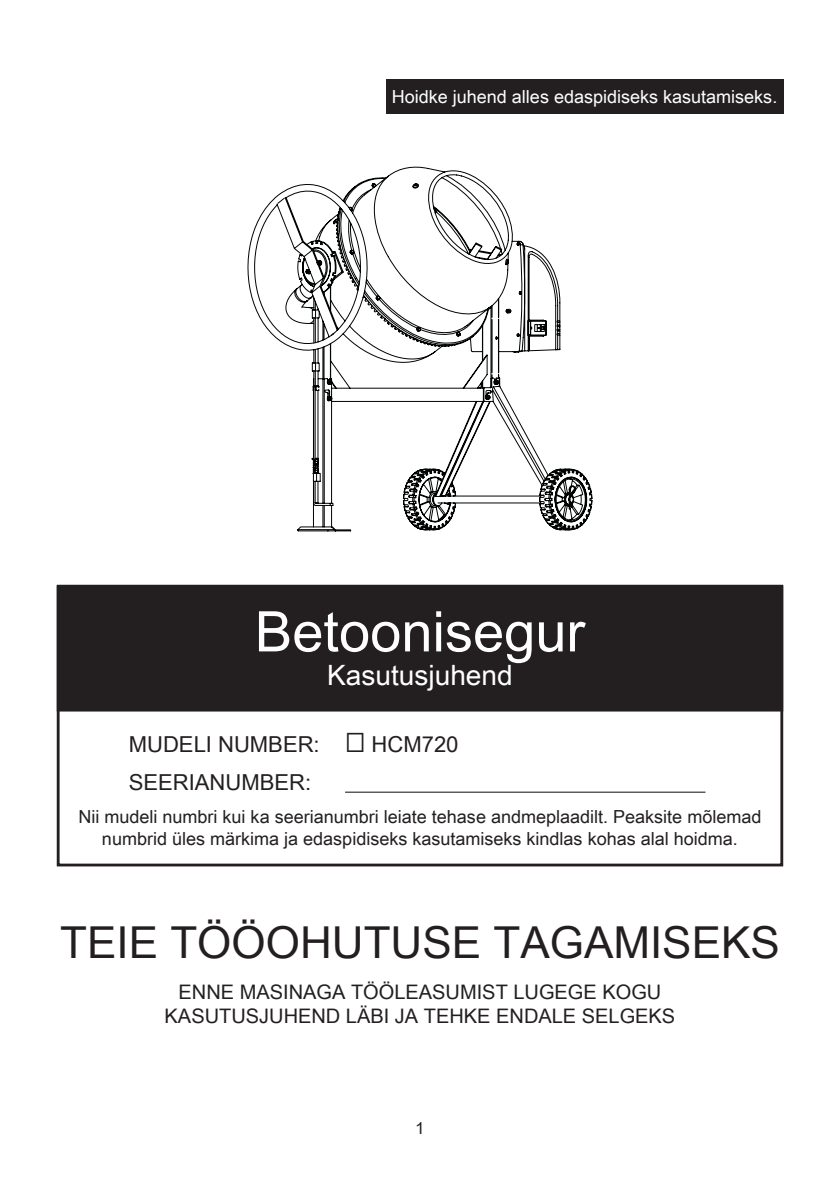
<style>
.page{position:relative;width:840px;height:1191px;background:#fff}
.page>*{position:absolute;margin:0;border:0;box-sizing:border-box;transform-origin:0 0}
.t1{font:56px "Arial Unicode MS";color:#fff}
.t2{font:44px "Arial Unicode MS";color:#231f20}
.t3{font:28px "Arial Unicode MS";color:#fff}
.t4{font:22px "Arial Unicode MS";color:#231f20}
.t5{font:20px/24px "Arial Unicode MS";color:#231f20;text-align:center}
.t6{font:18px/21.6px "Arial Unicode MS";color:#231f20;text-align:center}
.t7{font:18px "Arial Unicode MS";color:#fff}
.t8{font:17px "Arial Unicode MS";color:#231f20}
.s1{font-size:34px}
</style>
<div class="page">
<svg style="left:247px;top:166px;width:313px;height:366px"></svg>
<svg style="left:312px;top:370px;width:4px;height:16px"></svg>
<svg style="left:312px;top:317px;width:4px;height:26px"></svg>
<svg style="left:401px;top:467px;width:191px;height:64px"></svg>
<div style="left:57px;top:585px;width:725px;height:281px;border:3px solid #231f20"></div>
<div style="left:58px;top:586px;width:723px;height:124px;background:#231f20"></div>
<div style="left:57px;top:585px;width:725px;height:126px;border:3px solid #231f20"></div>
<div style="left:386px;top:79px;width:396px;height:34px;background:#231f20"></div>
<hr style="left:345px;top:791px;width:360px;height:1px;background:#231f20">
<p class="t7" style="left:391px;top:83px;width:387px">Hoidke juhend alles edaspidiseks kasutamiseks.</p>
<p class="t1" style="left:255px;top:591px;width:331px">Betoonisegur</p>
<p class="t3" style="left:327px;top:655px;width:187px">Kasutusjuhend</p>
<p class="t4" style="left:129px;top:728px;width:331px">MUDELI NUMBER: <span class="s1">⎕</span> HCM720</p>
<p class="t4" style="left:129px;top:766px;width:184px">SEERIANUMBER:</p>
<p class="t6" style="left:78px;top:805px;width:684px">Nii mudeli numbri kui ka seerianumbri leiate tehase andmeplaadilt. Peaksite mõlemad numbrid üles märkima ja edaspidiseks kasutamiseks kindlas kohas alal hoidma.</p>
<p class="t2" style="left:60px;top:910px;width:720px">TEIE TÖÖOHUTUSE TAGAMISEKS</p>
<p class="t5" style="left:164px;top:979px;width:512px">ENNE MASINAGA TÖÖLEASUMIST LUGEGE KOGU<br>KASUTUSJUHEND LÄBI JA TEHKE ENDALE SELGEKS</p>
<p class="t8" style="left:415px;top:1115px;width:11px">1</p>
</div>
